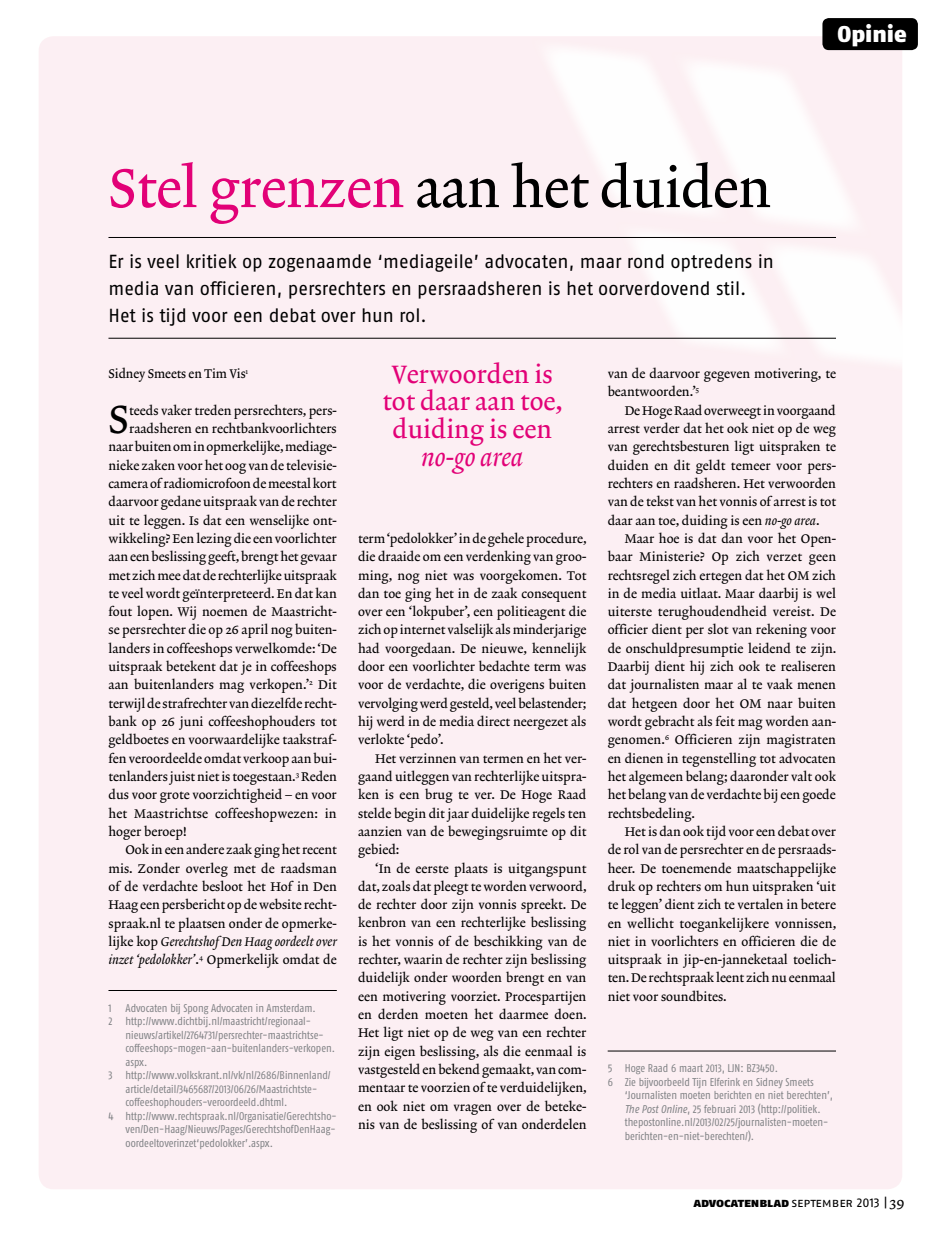
<style>
.page{position:relative;width:936px;height:1234px;background:#fff}
.page>*{position:absolute;margin:0;border:0;box-sizing:border-box;transform-origin:0 0}
.t1{font:55.2px "Lexicon No 2 Roman A Txt";letter-spacing:-.01em;color:#000}
.t2{font:39.75px "Lexicon No 2 Roman A Txt";color:#000}
.t3{font:25.5px/27.9px "Lexicon No 2 Roman A Txt";color:#e20177;text-align:center}
.t4{font:25.5px "Lexicon No 2 Italic A Txt";color:#e20177}
.t5{font:22.8px "Fago No Black Lf";color:#fff}
.t6{font:18.9px/27px "Fago No Regular LF";letter-spacing:-.005em;color:#000}
.t7{font:12.75px/18.3px "Lexicon No 2 Roman A Txt";color:#000;text-align:justify}
.t8{font:12.75px "Lexicon No 2 Italic A Txt";color:#000}
.t9{font:12.75px "Fago No Regular Lf Caps";letter-spacing:-.01em;color:#000}
.t10{font:11.25px "Fago Co Regular Lf";color:#808285}
.s1{color:#e20177}
.s2{font-family:"Lexicon No 2 Roman A Txt"}
.s3{font-family:"Lexicon No 2 Italic A Txt"}
.s4{font-style:italic}
.s5{font-family:"Fago No Black Lf Caps"}
.s6{font-family:"Lexicon No 2 Roman A Txt";font-size:14.25px}
</style>
<div class="page">
<div style="left:39px;top:36px;width:863px;height:1152px;background:#fceff3;border-radius:15px"></div>
<svg style="left:526px;top:36px;width:392px;height:326px"></svg>
<hr style="left:108px;top:237px;width:728px;height:1px;background:#000">
<hr style="left:108px;top:338px;width:728px;height:1px;background:#000">
<hr style="left:108px;top:989px;width:229px;height:1px;background:#000">
<hr style="left:607px;top:1050px;width:229px;height:1px;background:#000">
<div style="left:822px;top:18px;width:95px;height:32px;background:#000;border-radius:6px"></div>
<h1 class="t1" style="left:108px;top:156px;width:664px"><span class="s1">Stel grenzen</span> aan het duiden</h1>
<h3 class="t6" style="left:108px;top:247px;width:667px">Er is veel kritiek op zogenaamde ‘mediageile’ advocaten, maar rond optredens in media van officieren, persrechters en persraadsheren is het oorverdovend stil.<br>Het is tijd voor een debat over hun rol.</h3>
<h3 class="t5" style="left:837px;top:20px;width:71px">Opinie</h3>
<p class="t7" style="left:108px;top:365px;width:141px">Sidney Smeets en Tim Vis<sup>1</sup></p>
<h2 class="t2" style="left:108px;top:396px;width:22px">S</h2>
<p class="t7" style="left:129px;top:402px;width:209px">teeds vaker treden persrechters, pers-</p>
<p class="t7" style="left:129px;top:420px;width:209px">raadsheren en rechtbankvoorlichters</p>
<p class="t7" style="left:108px;top:438px;width:230px">naar buiten om in opmerkelijke, mediage-</p>
<p class="t7" style="left:108px;top:456px;width:230px">nieke zaken voor het oog van de televisie-</p>
<p class="t7" style="left:108px;top:475px;width:230px">camera of radiomicrofoon de meestal kort</p>
<p class="t7" style="left:108px;top:493px;width:230px">daarvoor gedane uitspraak van de rechter</p>
<p class="t7" style="left:108px;top:511px;width:230px">uit te leggen. Is dat een wenselijke ont-</p>
<p class="t7" style="left:108px;top:530px;width:230px">wikkeling? Een lezing die een voorlichter</p>
<p class="t7" style="left:108px;top:548px;width:230px">aan een beslissing geeft,brengt het gevaar</p>
<p class="t7" style="left:108px;top:566px;width:230px">met zich mee dat de rechterlijke uitspraak</p>
<p class="t7" style="left:108px;top:584px;width:230px">te veel wordt geïnterpreteerd.En dat kan</p>
<p class="t7" style="left:108px;top:603px;width:230px">fout lopen. Wij noemen de Maastricht-</p>
<p class="t7" style="left:108px;top:621px;width:230px">se persrechter die op 26 april nog buiten-</p>
<p class="t7" style="left:108px;top:639px;width:230px">landers in coffeeshops verwelkomde: ‘De</p>
<p class="t7" style="left:108px;top:658px;width:230px">uitspraak betekent dat je in coffeeshops</p>
<p class="t7" style="left:108px;top:676px;width:230px">aan buitenlanders mag verkopen.’<sup>2</sup> Dit</p>
<p class="t7" style="left:108px;top:694px;width:230px">terwijl de strafrechter van diezelfde recht-</p>
<p class="t7" style="left:108px;top:713px;width:230px">bank op 26 juni coffeeshophouders tot</p>
<p class="t7" style="left:108px;top:731px;width:230px">geldboetes en voorwaardelijke taakstraf-</p>
<p class="t7" style="left:108px;top:749px;width:230px">fen veroordeelde omdat verkoop aan bui-</p>
<p class="t7" style="left:108px;top:767px;width:230px">tenlanders juist niet is toegestaan.<sup>3</sup> Reden</p>
<p class="t7" style="left:108px;top:786px;width:230px">dus voor grote voorzichtigheid – en voor</p>
<p class="t7" style="left:108px;top:804px;width:230px">het Maastrichtse coffeeshopwezen: in</p>
<p class="t7" style="left:108px;top:822px;width:80px">hoger beroep!</p>
<p class="t7" style="left:125px;top:841px;width:213px">Ook in een andere zaak ging het recent</p>
<p class="t7" style="left:108px;top:859px;width:230px">mis. Zonder overleg met de raadsman</p>
<p class="t7" style="left:108px;top:877px;width:230px">of de verdachte besloot het Hof in Den</p>
<p class="t7" style="left:108px;top:896px;width:230px">Haag een persbericht op de website recht-</p>
<p class="t7" style="left:108px;top:914px;width:230px">spraak.nl te plaatsen onder de opmerke-</p>
<p class="t8" style="left:108px;top:933px;width:230px"><span class="s2">lijke kop</span> Gerechtshof Den Haag oordeelt over</p>
<p class="t7" style="left:108px;top:951px;width:230px"><span class="s3">inzet ‘pedolokker’</span>.<sup>4</sup> Opmerkelijk omdat de</p>
<p class="t10" style="left:108px;top:1001px;width:209px">1 Advocaten bij Spong Advocaten in Amsterdam.</p>
<p class="t10" style="left:108px;top:1014px;width:204px">2 http://www.dichtbij.nl/maastricht/regionaal-</p>
<p class="t10" style="left:125px;top:1028px;width:200px">nieuws/artikel/2764731/persrechter-maastrichtse-</p>
<p class="t10" style="left:125px;top:1041px;width:211px">coffeeshops-mogen-aan-buitenlanders-verkopen.</p>
<p class="t10" style="left:125px;top:1055px;width:23px">aspx.</p>
<p class="t10" style="left:108px;top:1068px;width:224px">3 http://www.volkskrant.nl/vk/nl/2686/Binnenland/</p>
<p class="t10" style="left:125px;top:1082px;width:193px">article/detail/3465687/2013/06/26/Maastrichtste-</p>
<p class="t10" style="left:125px;top:1095px;width:163px">coffeeshophouders-veroordeeld.dhtml.</p>
<p class="t10" style="left:108px;top:1109px;width:230px">4 http://www.rechtspraak.nl/Organisatie/Gerechtsho-</p>
<p class="t10" style="left:125px;top:1122px;width:211px">ven/Den-Haag/Nieuws/Pages/GerechtshofDenHaag-</p>
<p class="t10" style="left:125px;top:1136px;width:149px">oordeeltoverinzet‘pedolokker’.aspx.</p>
<h3 class="t3" style="left:382px;top:361px;width:181px">Verwoorden is tot daar aan toe, duiding is een</h3>
<h3 class="t4" style="left:421px;top:442px;width:103px">no-go area</h3>
<p class="t7" style="left:358px;top:530px;width:230px">term ‘pedolokker’ in de gehele procedure, die draaide om een verdenking van groo&shy;ming, nog niet was voorgekomen. Tot dan toe ging het in de zaak consequent over een ‘lokpuber’, een politieagent die zich op internet valselijk als minderjarige had voorgedaan. De nieuwe, kennelijk door een voorlichter bedachte term was voor de verdachte, die overigens buiten vervolging werd gesteld, veel belastender; hij werd in de media direct neergezet als verlokte ‘pedo’.</p>
<p class="t7" style="left:358px;top:749px;width:230px;text-indent:17px">Het verzinnen van termen en het ver&shy;gaand uitleggen van rechterlijke uitspra&shy;ken is een brug te ver. De Hoge Raad stelde begin dit jaar duidelijke regels ten aanzien van de bewegingsruimte op dit gebied:</p>
<p class="t7" style="left:358px;top:859px;width:230px;text-indent:17px">‘In de eerste plaats is uitgangspunt dat, zoals dat pleegt te worden verwoord, de rechter door zijn vonnis spreekt. De kenbron van een rechterlijke beslissing is het vonnis of de beschikking van de rechter, waarin de rechter zijn beslissing duidelijk onder woorden brengt en van een motivering voorziet. Procespartijen en derden moeten het daarmee doen.<br>Het ligt niet op de weg van een rechter zijn eigen beslissing, als die eenmaal is vastgesteld en bekend gemaakt, van com&shy;mentaar te voorzien of te verduidelijken, en ook niet om vragen over de beteke&shy;nis van de beslissing of van onderdelen</p>
<p class="t7" style="left:607px;top:365px;width:230px">van de daarvoor gegeven motivering, te beantwoorden.’<sup>5</sup></p>
<p class="t7" style="left:607px;top:402px;width:230px;text-indent:17px">De Hoge Raad overweegt in voorgaand arrest verder dat het ook niet op de weg van gerechtsbesturen ligt uitspraken te duiden en dit geldt temeer voor pers&shy;rechters en raadsheren. Het verwoorden van de tekst van het vonnis of arrest is tot daar aan toe, duiding is een <span class="s3">no-go area</span>.</p>
<p class="t7" style="left:607px;top:530px;width:230px;text-indent:17px">Maar hoe is dat dan voor het Open&shy;baar Ministerie? Op zich verzet geen rechtsregel zich ertegen dat het OM zich in de media uitlaat. Maar daarbij is wel uiterste terughoudendheid vereist. De officier dient per slot van rekening voor de onschuldpresumptie leidend te zijn.<br>Daarbij dient hij zich ook te realiseren dat journalisten maar al te vaak menen dat hetgeen door het OM naar buiten wordt gebracht als feit mag worden aan&shy;genomen.<sup>6</sup> Officieren zijn magistraten en dienen in tegenstelling tot advocaten het algemeen belang; daaronder valt ook het belang van de verdachte bij een goede rechtsbedeling.</p>
<p class="t7" style="left:607px;top:822px;width:230px;text-indent:17px">Het is dan ook tijd voor een debat over de rol van de persrechter en de persraads&shy;heer. De toenemende maatschappelijke druk op rechters om hun uitspraken ‘uit te leggen’ dient zich te vertalen in betere en wellicht toegankelijkere vonnissen, niet in voorlichters en officieren die de uitspraak in jip-en-janneketaal toelich&shy;ten. De rechtspraak leent zich nu eenmaal niet voor soundbites.</p>
<p class="t10" style="left:607px;top:1061px;width:172px">5 Hoge Raad 6 maart 2013, LJN: BZ3450.</p>
<p class="t10" style="left:607px;top:1075px;width:208px">6 Zie bijvoorbeeld Tijn Elferink en Sidney Smeets</p>
<p class="t10" style="left:624px;top:1088px;width:210px">‘Journalisten moeten berichten en niet berechten’,</p>
<p class="t10" style="left:624px;top:1102px;width:197px"><span class="s4">The Post Online</span>, 25 februari 2013 (http://politiek.</p>
<p class="t10" style="left:624px;top:1115px;width:205px">thepostonline.nl/2013/02/25/journalisten-moeten-</p>
<p class="t10" style="left:624px;top:1129px;width:131px">berichten-en-niet-berechten/).</p>
<p class="t9" style="left:693px;top:1194px;width:212px"><span class="s5">advocatenblad</span> september 2013 | <span class="s6">39</span></p>
</div>
